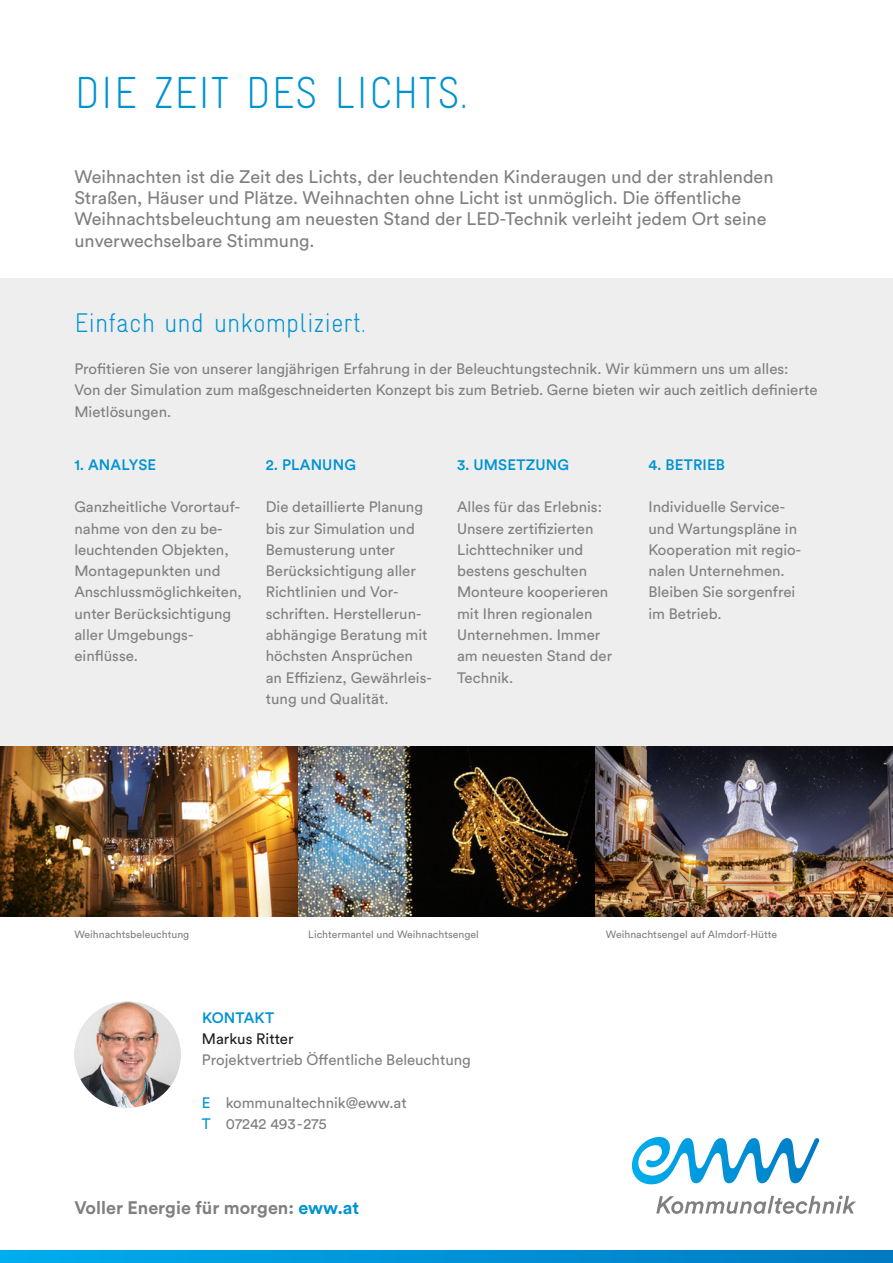
<style>
.page{position:relative;width:893px;height:1263px;background:#fff}
.page>*{position:absolute;margin:0;border:0;box-sizing:border-box;transform-origin:0 0}
.t1{font:300 45px "Gravur Condensed";letter-spacing:.01em;color:#0093d0}
.t2{font:300 27px "Gravur Condensed";color:#0093d0}
.Paragraph_Themeneinf{font:18px/21.3px "Circular Std";color:#808083}
.Paragraph_Themeneinf-2{font:700 18px "Circular Std";color:#808083}
.Paragraph{font:15px/21.3px "Circular Std";color:#808083}
.t3{font:500 15px "Circular Std";letter-spacing:.01em;color:#0093d0}
.Paragraph-2{font:15px "Circular Std";color:#231f20}
.Infotext{font:10.5px "Circular Std";color:#808083}
.s1{color:#0093d0}
</style>
<div class="page">
<img style="left:0;top:746px;width:893px;height:170px">
<div style="left:0;top:279px;width:893px;height:467px;background:#eeeeef"></div>
<svg style="left:632px;top:1137px;width:188px;height:48px"></svg>
<svg style="left:656px;top:1195px;width:200px;height:19px"></svg>
<svg style="left:0;top:1250px;width:893px;height:13px;background:#0093d7"></svg>
<img style="left:74px;top:1001px;width:107px;height:107px;border-radius:53px">
<p class="t1" style="left:75px;top:67px;width:394px">DIE ZEIT DES LICHTS.</p>
<p class="Paragraph_Themeneinf" style="left:74px;top:166px;width:700px">Weihnachten ist die Zeit des Lichts, der leuchtenden Kinderaugen und der strahlenden Straßen, Häuser und Plätze. Weihnachten ohne Licht ist unmöglich. Die öffentliche Weihnachtsbeleuchtung am neuesten Stand der LED-Technik verleiht jedem Ort seine unverwechselbare Stimmung.</p>
<p class="t2" style="left:74px;top:307px;width:293px">Einfach und unkompliziert.</p>
<p class="Paragraph" style="left:74px;top:358px;width:745px">Profitieren Sie von unserer langjährigen Erfahrung in der Beleuchtungstechnik. Wir kümmern uns um alles:<br>Von der Simulation zum maßgeschneiderten Konzept bis zum Betrieb. Gerne bieten wir auch zeitlich definierte<br>Mietlösungen.</p>
<p class="t3" style="left:74px;top:455px;width:83px">1. ANALYSE</p>
<p class="Paragraph" style="left:74px;top:496px;width:169px">Ganzheitliche Vorortauf&shy;nahme von den zu be&shy;leuchtenden Objekten,<br>Montagepunkten und<br>Anschlussmöglichkeiten, unter Berücksichtigung aller Umgebungs&shy;einflüsse.</p>
<p class="t3" style="left:266px;top:455px;width:92px">2. PLANUNG</p>
<p class="Paragraph" style="left:266px;top:496px;width:168px">Die detaillierte Planung bis zur Simulation und<br>Bemusterung unter<br>Berücksichtigung aller<br>Richtlinien und Vor&shy;schriften. Herstellerun&shy;abhängige Beratung mit höchsten Ansprüchen an Effizienz, Gewährleis&shy;tung und Qualität.</p>
<p class="t3" style="left:457px;top:455px;width:113px">3. UMSETZUNG</p>
<p class="Paragraph" style="left:457px;top:496px;width:157px">Alles für das Erlebnis:<br>Unsere zertifizierten<br>Lichttechniker und bestens geschulten<br>Monteure kooperieren mit Ihren regionalen<br>Unternehmen. Immer am neuesten Stand der<br>Technik.</p>
<p class="t3" style="left:648px;top:455px;width:78px">4. BETRIEB</p>
<p class="Paragraph" style="left:648px;top:496px;width:154px">Individuelle Service&shy;und Wartungspläne in<br>Kooperation mit regio&shy;nalen Unternehmen.<br>Bleiben Sie sorgenfrei im Betrieb.</p>
<p class="Infotext" style="left:74px;top:928px;width:116px">Weihnachtsbeleuchtung</p>
<p class="Infotext" style="left:308px;top:928px;width:172px">Lichtermantel und Weihnachtsengel</p>
<p class="Infotext" style="left:606px;top:928px;width:173px">Weihnachtsengel auf Almdorf-Hütte</p>
<p class="t3" style="left:202px;top:1008px;width:74px">KONTAKT</p>
<p class="Paragraph-2" style="left:202px;top:1029px;width:93px">Markus Ritter</p>
<p class="Paragraph" style="left:202px;top:1049px;width:270px">Projektvertrieb Öffentliche Beleuchtung</p>
<p class="Paragraph" style="left:202px;top:1092px;width:206px"><span class="s1">E</span> kommunaltechnik@eww.at<br><span class="s1">T</span> 07242 493-275</p>
<p class="Paragraph_Themeneinf-2" style="left:74px;top:1196px;width:286px">Voller Energie für morgen: <span class="s1">eww.at</span></p>
</div>
